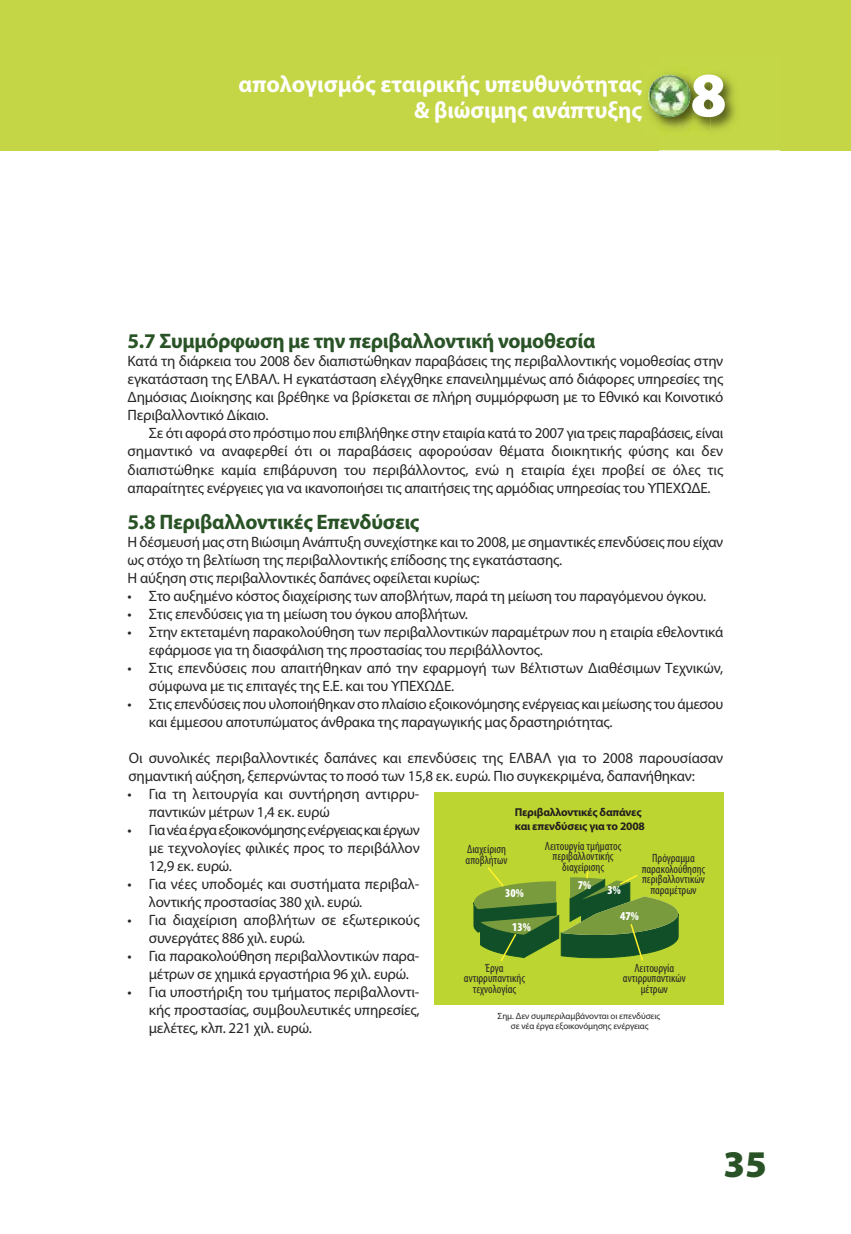
<style>
.page{position:relative;width:851px;height:1234px;background:#fff}
.page>*{position:absolute;margin:0;border:0;box-sizing:border-box;transform-origin:0 0}
.t1{font:900 63.45px "Myriad Pro";color:#fff}
.t2{font:700 23.4px/25.5px "Myriad Pro";color:#fff;text-align:right}
.t3{font:700 21px "Myriad Pro";letter-spacing:-.015em;color:#295326}
.t4{font:15px/18px "Myriad Pro";letter-spacing:-.015em;color:#272627}
.t5{font:condensed 12px/10.5px "Myriad Pro";color:#272627;text-align:center}
.t6{font:900 condensed 12px "Myriad Pro";color:#fff}
.t7{font:700 11.4px/13.8px "Myriad Pro";letter-spacing:-.02em;color:#231f20}
.t8{font:9px/10.5px "Myriad Pro";letter-spacing:-.01em;color:#272627;text-align:center}
</style>
<div class="page">
<div style="left:0;top:0;width:850px;height:150px;background:#c4d646"></div>
<img style="left:641px;top:77px;width:18px;height:46px">
<svg style="left:641px;top:78px;width:1px;height:18px"></svg>
<img style="left:648px;top:75px;width:42px;height:42px;border-radius:50%">
<img style="left:659px;top:74px;width:120px;height:77px">
<img style="left:659px;top:74px;width:51px;height:63px">
<img style="left:659px;top:75px;width:31px;height:42px">
<div style="left:434px;top:792px;width:289px;height:212px;background:#bdd530"></div>
<svg style="left:473px;top:867px;width:205px;height:95px"></svg>
<p class="t2" style="left:238px;top:73px;width:405px">απολογισμός εταιρικής υπευθυνότητας &amp; βιώσιμης ανάπτυξης</p>
<p class="t1" style="left:690px;top:71px;width:38px">8</p>
<p class="t3" style="left:128px;top:333px;width:469px">5.7 Συμμόρφωση με την περιβαλλοντική νομοθεσία</p>
<p class="t4" style="left:128px;top:353px;width:597px">Κατά τη διάρκεια του 2008 δεν διαπιστώθηκαν παραβάσεις της περιβαλλοντικής νομοθεσίας στην</p>
<p class="t4" style="left:128px;top:371px;width:597px">εγκατάσταση της ΕΛΒΑΛ. Η εγκατάσταση ελέγχθηκε επανειλημμένως από διάφορες υπηρεσίες της</p>
<p class="t4" style="left:128px;top:389px;width:597px">Δημόσιας Διοίκησης και βρέθηκε να βρίσκεται σε πλήρη συμμόρφωση με το Εθνικό και Κοινοτικό</p>
<p class="t4" style="left:128px;top:407px;width:143px">Περιβαλλοντικό Δίκαιο.</p>
<p class="t4" style="left:149px;top:425px;width:576px">Σε ότι αφορά στο πρόστιμο που επιβλήθηκε στην εταιρία κατά το 2007 για τρεις παραβάσεις, είναι</p>
<p class="t4" style="left:128px;top:443px;width:597px">σημαντικό να αναφερθεί ότι οι παραβάσεις αφορούσαν θέματα διοικητικής φύσης και δεν</p>
<p class="t4" style="left:128px;top:461px;width:597px">διαπιστώθηκε καμία επιβάρυνση του περιβάλλοντος, ενώ η εταιρία έχει προβεί σε όλες τις</p>
<p class="t4" style="left:128px;top:479px;width:584px">απαραίτητες ενέργειες για να ικανοποιήσει τις απαιτήσεις της αρμόδιας υπηρεσίας του ΥΠΕΧΩΔΕ.</p>
<p class="t3" style="left:128px;top:513px;width:293px">5.8 Περιβαλλοντικές Επενδύσεις</p>
<p class="t4" style="left:128px;top:533px;width:597px">Η δέσμευσή μας στη Βιώσιμη Ανάπτυξη συνεχίστηκε και το 2008, με σημαντικές επενδύσεις που είχαν ως στόχο τη βελτίωση της περιβαλλοντικής επίδοσης της εγκατάστασης.<br>Η αύξηση στις περιβαλλοντικές δαπάνες οφείλεται κυρίως:</p>
<p class="t4" style="left:128px;top:587px;width:580px">• Στο αυξημένο κόστος διαχείρισης των αποβλήτων, παρά τη μείωση του παραγόμενου όγκου.</p>
<p class="t4" style="left:128px;top:605px;width:341px">• Στις επενδύσεις για τη μείωση του όγκου αποβλήτων.</p>
<p class="t4" style="left:149px;top:623px;width:576px;text-indent:-21px">• Στην εκτεταμένη παρακολούθηση των περιβαλλοντικών παραμέτρων που η εταιρία εθελοντικά εφάρμοσε για τη διασφάλιση της προστασίας του περιβάλλοντος.</p>
<p class="t4" style="left:149px;top:659px;width:576px;text-indent:-21px">• Στις επενδύσεις που απαιτήθηκαν από την εφαρμογή των Βέλτιστων Διαθέσιμων Τεχνικών, σύμφωνα με τις επιταγές της Ε.Ε. και του ΥΠΕΧΩΔΕ.</p>
<p class="t4" style="left:149px;top:695px;width:576px;text-indent:-21px">• Στις επενδύσεις που υλοποιήθηκαν στο πλαίσιο εξοικονόμησης ενέργειας και μείωσης του άμεσου και έμμεσου αποτυπώματος άνθρακα της παραγωγικής μας δραστηριότητας.</p>
<p class="t4" style="left:128px;top:749px;width:596px">Οι συνολικές περιβαλλοντικές δαπάνες και επενδύσεις της ΕΛΒΑΛ για το 2008 παρουσίασαν σημαντική αύξηση, ξεπερνώντας το ποσό των 15,8 εκ. ευρώ. Πιο συγκεκριμένα, δαπανήθηκαν:</p>
<p class="t4" style="left:149px;top:785px;width:272px;text-indent:-21px">• Για τη λειτουργία και συντήρηση αντιρρυ&shy;παντικών μέτρων 1,4 εκ. ευρώ</p>
<p class="t4" style="left:149px;top:821px;width:272px;text-align:justify;text-indent:-21px">• Γιανέαέργαεξοικονόμησηςενέργειαςκαιέργων με τεχνολογίες φιλικές προς το περιβάλλον 12,9 εκ. ευρώ.</p>
<p class="t4" style="left:149px;top:875px;width:272px;text-indent:-21px">• Για νέες υποδομές και συστήματα περιβαλ&shy;λοντικής προστασίας 380 χιλ. ευρώ.</p>
<p class="t4" style="left:149px;top:911px;width:272px;text-indent:-21px">• Για διαχείριση αποβλήτων σε εξωτερικούς συνεργάτες 886 χιλ. ευρώ.</p>
<p class="t4" style="left:149px;top:947px;width:272px;text-indent:-21px">• Για παρακολούθηση περιβαλλοντικών παρα&shy;μέτρων σε χημικά εργαστήρια 96 χιλ. ευρώ.</p>
<p class="t4" style="left:149px;top:983px;width:272px;text-align:justify;text-indent:-21px">• Για υποστήριξη του τμήματος περιβαλλοντι&shy;κής προστασίας, συμβουλευτικές υπηρεσίες, μελέτες, κλπ. 221 χιλ. ευρώ.</p>
<p class="t7" style="left:514px;top:806px;width:132px">Περιβαλλοντικές δαπάνες και επενδύσεις για το 2008</p>
<p class="t5" style="left:544px;top:841px;width:78px">Λειτουργία τμήματος περιβαλλοντικής διαχείρισης</p>
<p class="t5" style="left:465px;top:844px;width:43px;text-align:left">Διαχείριση αποβλήτων</p>
<p class="t5" style="left:641px;top:853px;width:65px">Πρόγραμμα παρακολούθησης περιβαλλοντικών παραμέτρων</p>
<p class="t6" style="left:577px;top:880px;width:15px">7%</p>
<p class="t6" style="left:607px;top:885px;width:15px">3%</p>
<p class="t6" style="left:505px;top:888px;width:20px">30%</p>
<p class="t6" style="left:512px;top:922px;width:20px">13%</p>
<p class="t6" style="left:620px;top:911px;width:20px">47%</p>
<p class="t5" style="left:464px;top:963px;width:63px">Έργα αντιρρυπαντικής τεχνολογίας</p>
<p class="t5" style="left:622px;top:963px;width:64px">Λειτουργία αντιρρυπαντικών μέτρων</p>
<p class="t8" style="left:497px;top:1010px;width:164px">Σημ. Δεν συμπεριλαμβάνονται οι επενδύσεις σε νέα έργα εξοικονόμησης ενέργειας</p>
</div>
